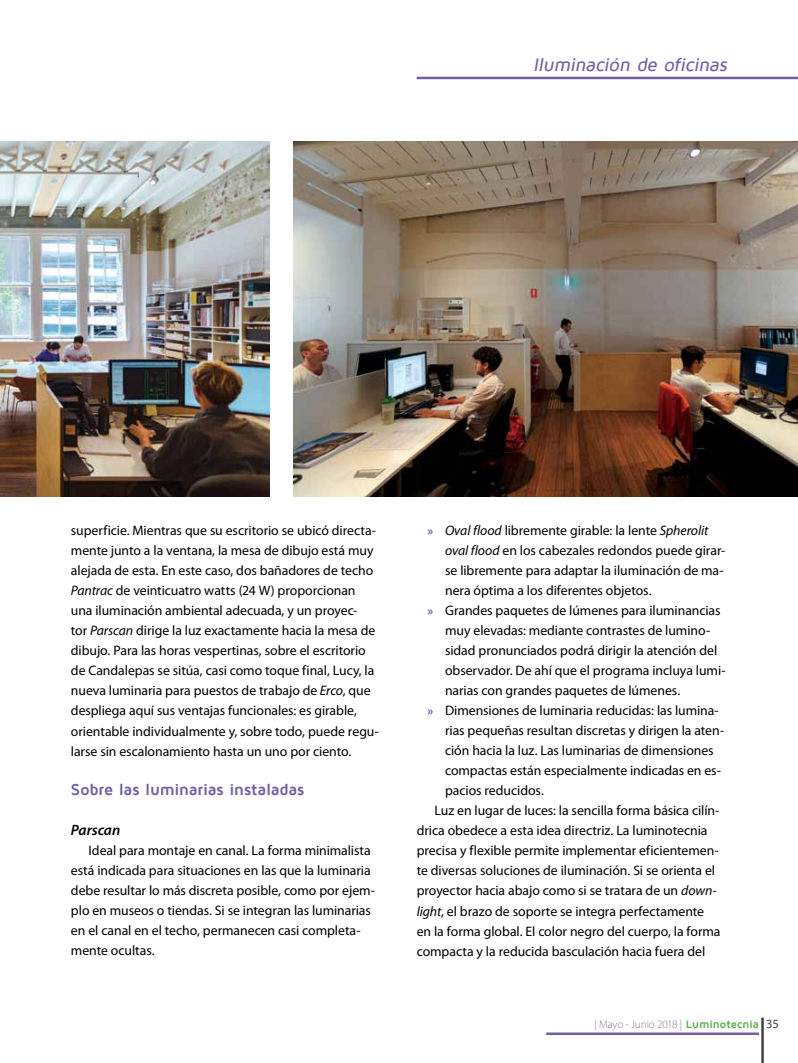
<style>
.page{position:relative;width:798px;height:1063px;background:#fff}
.page>*{position:absolute;margin:0;border:0;box-sizing:border-box;transform-origin:0 0}
.t1{font:italic 500 18.75px "Maven Pro";color:#725fa3}
.t2{font:700 16.25px "Maven Pro";letter-spacing:-.015em;color:#725fa3}
.t3{font:italic 600 15px "Myriad Pro";letter-spacing:-.005em;color:#000}
.t4{font:13.75px/20px "Myriad Pro";letter-spacing:-.005em;color:#000}
.t5{font:300 11.25px "Myriad Pro";letter-spacing:-.015em;color:#808285}
.s1{font-style:italic}
.s2{font-weight:700;font-size:12.5px;color:#725fa3}
.s3{font-family:"Maven Pro";font-weight:700;color:#55b047}
.s4{font-weight:400;font-size:12.5px;color:#414042}
</style>
<div class="page">
<hr style="left:761px;top:1018px;width:2px;height:45px;background:#414042">
<hr style="left:416px;top:77px;width:381px;height:2px;background:#725fa3">
<hr style="left:546px;top:1033px;width:212px;height:2px;background:#725fa3">
<img style="left:293px;top:142px;width:504px;height:354px">
<img style="left:0;top:142px;width:269px;height:354px">
<h1 class="t1" style="left:533px;top:55px;width:199px">Iluminación de oficinas</h1>
<p class="t4" style="left:71px;top:521px;width:309px">superficie. Mientras que su escritorio se ubicó directa&shy;mente junto a la ventana, la mesa de dibujo está muy alejada de esta. En este caso, dos bañadores de techo <span class="s1">Pantrac</span> de veinticuatro watts (24 W) proporcionan una iluminación ambiental adecuada, y un proyec-<br>tor <span class="s1">Parscan</span> dirige la luz exactamente hacia la mesa de dibujo. Para las horas vespertinas, sobre el escritorio de Candalepas se sitúa, casi como toque final, Lucy, la nueva luminaria para puestos de trabajo de <span class="s1">Erco</span>, que despliega aquí sus ventajas funcionales: es girable, orientable individualmente y, sobre todo, puede regu&shy;larse sin escalonamiento hasta un uno por ciento.</p>
<p class="t2" style="left:71px;top:781px;width:235px">Sobre las luminarias instaladas</p>
<p class="t3" style="left:71px;top:822px;width:51px">Parscan</p>
<p class="t4" style="left:71px;top:841px;width:305px;text-indent:18px">Ideal para montaje en canal. La forma minimalista está indicada para situaciones en las que la luminaria debe resultar lo más discreta posible, como por ejem&shy;plo en museos o tiendas. Si se integran las luminarias en el canal en el techo, permanecen casi completa&shy;mente ocultas.</p>
<p class="t4" style="left:427px;top:521px;width:282px"><span class="s2">»</span> <span class="s1">Oval flood</span> libremente girable: la lente <span class="s1">Spherolit</span></p>
<p class="t4" style="left:445px;top:541px;width:281px"><span class="s1">oval flood</span> en los cabezales redondos puede girar-</p>
<p class="t4" style="left:445px;top:561px;width:280px">se libremente para adaptar la iluminación de ma-</p>
<p class="t4" style="left:445px;top:581px;width:208px">nera óptima a los diferentes objetos.</p>
<p class="t4" style="left:427px;top:601px;width:294px"><span class="s2">»</span> Grandes paquetes de lúmenes para iluminancias</p>
<p class="t4" style="left:445px;top:621px;width:266px">muy elevadas: mediante contrastes de lumino-</p>
<p class="t4" style="left:445px;top:641px;width:273px">sidad pronunciados podrá dirigir la atención del</p>
<p class="t4" style="left:445px;top:661px;width:282px">observador. De ahí que el programa incluya lumi-</p>
<p class="t4" style="left:445px;top:681px;width:236px">narias con grandes paquetes de lúmenes.</p>
<p class="t4" style="left:427px;top:701px;width:293px"><span class="s2">»</span> Dimensiones de luminaria reducidas: las lumina-</p>
<p class="t4" style="left:445px;top:721px;width:280px">rias pequeñas resultan discretas y dirigen la aten-</p>
<p class="t4" style="left:445px;top:741px;width:270px">ción hacia la luz. Las luminarias de dimensiones</p>
<p class="t4" style="left:445px;top:761px;width:277px">compactas están especialmente indicadas en es-</p>
<p class="t4" style="left:445px;top:781px;width:100px">pacios reducidos.</p>
<p class="t4" style="left:434px;top:801px;width:286px">Luz en lugar de luces: la sencilla forma básica cilín-</p>
<p class="t4" style="left:416px;top:821px;width:292px">drica obedece a esta idea directriz. La luminotecnia</p>
<p class="t4" style="left:416px;top:841px;width:303px">precisa y flexible permite implementar eficientemen-</p>
<p class="t4" style="left:416px;top:861px;width:300px">te diversas soluciones de iluminación. Si se orienta el</p>
<p class="t4" style="left:416px;top:881px;width:301px">proyector hacia abajo como si se tratara de un <span class="s1">down-</span></p>
<p class="t4" style="left:416px;top:901px;width:289px"><span class="s1">light</span>, el brazo de soporte se integra perfectamente</p>
<p class="t4" style="left:416px;top:921px;width:305px">en la forma global. El color negro del cuerpo, la forma</p>
<p class="t4" style="left:416px;top:941px;width:290px">compacta y la reducida basculación hacia fuera del</p>
<p class="t5" style="left:594px;top:1018px;width:186px">| Mayo - Junio 2018 | <span class="s3">Luminotecnia</span> <span class="s4">35</span></p>
</div>
